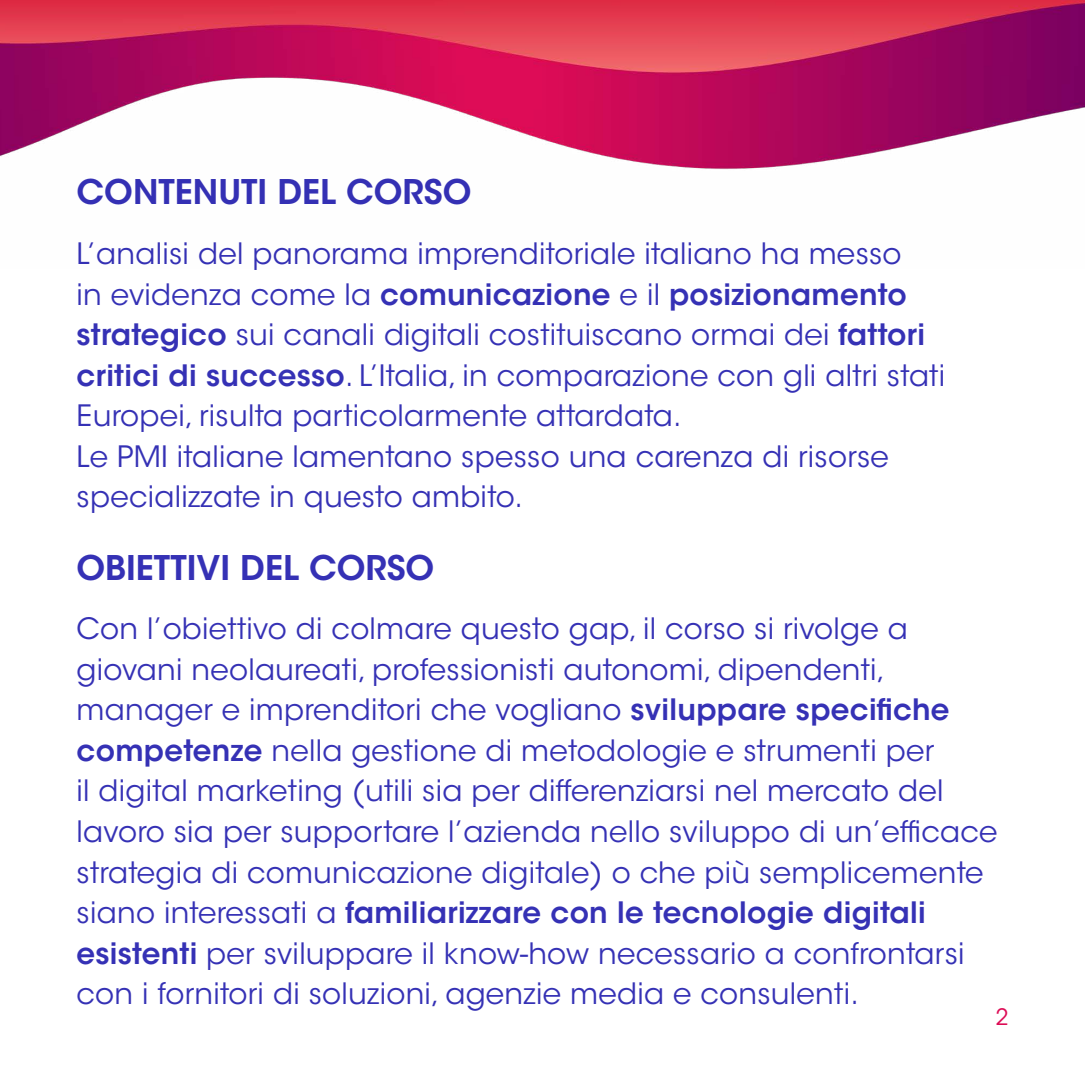
<style>
.page{position:relative;width:1085px;height:1085px;background:#fff}
.page>*{position:absolute;margin:0;border:0;box-sizing:border-box;transform-origin:0 0}
.t1{font:600 33.75px "ITC Avant Garde Std";color:#3531b5}
.t2{font:29.25px/40.5px "ITC Avant Garde Std";letter-spacing:.01em;color:#3531b5}
.t3{font:22.5px "ITC Avant Garde Std";color:#dd0c55}
.s1{font-weight:600}
</style>
<div class="page">
<img style="left:0;top:0;width:1084px;height:169px">
<p class="t1" style="left:77px;top:171px;width:396px">CONTENUTI DEL CORSO</p>
<p class="t2" style="left:77px;top:233px;width:869px">L’analisi del panorama imprenditoriale italiano ha messo<br>in evidenza come la <span class="s1">comunicazione</span> e il <span class="s1">posizionamento strategico</span> sui canali digitali costituiscano ormai dei <span class="s1">fattori critici di successo</span>. L’Italia, in comparazione con gli altri stati Europei, risulta particolarmente attardata.<br>Le PMI italiane lamentano spesso una carenza di risorse specializzate in questo ambito.</p>
<p class="t1" style="left:77px;top:546px;width:359px">OBIETTIVI DEL CORSO</p>
<p class="t2" style="left:77px;top:608px;width:922px">Con l’obiettivo di colmare questo gap, il corso si rivolge a giovani neolaureati, professionisti autonomi, dipendenti, manager e imprenditori che vogliano <span class="s1">sviluppare specifiche competenze</span> nella gestione di metodologie e strumenti per<br>il digital marketing (utili sia per differenziarsi nel mercato del lavoro sia per supportare l’azienda nello sviluppo di un’efficace strategia di comunicazione digitale) o che più semplicemente siano interessati a <span class="s1">familiarizzare con le tecnologie digitali esistenti</span> per sviluppare il know-how necessario a confrontarsi con i fornitori di soluzioni, agenzie media e consulenti.</p>
<p class="t3" style="left:995px;top:1003px;width:14px">2</p>
</div>
